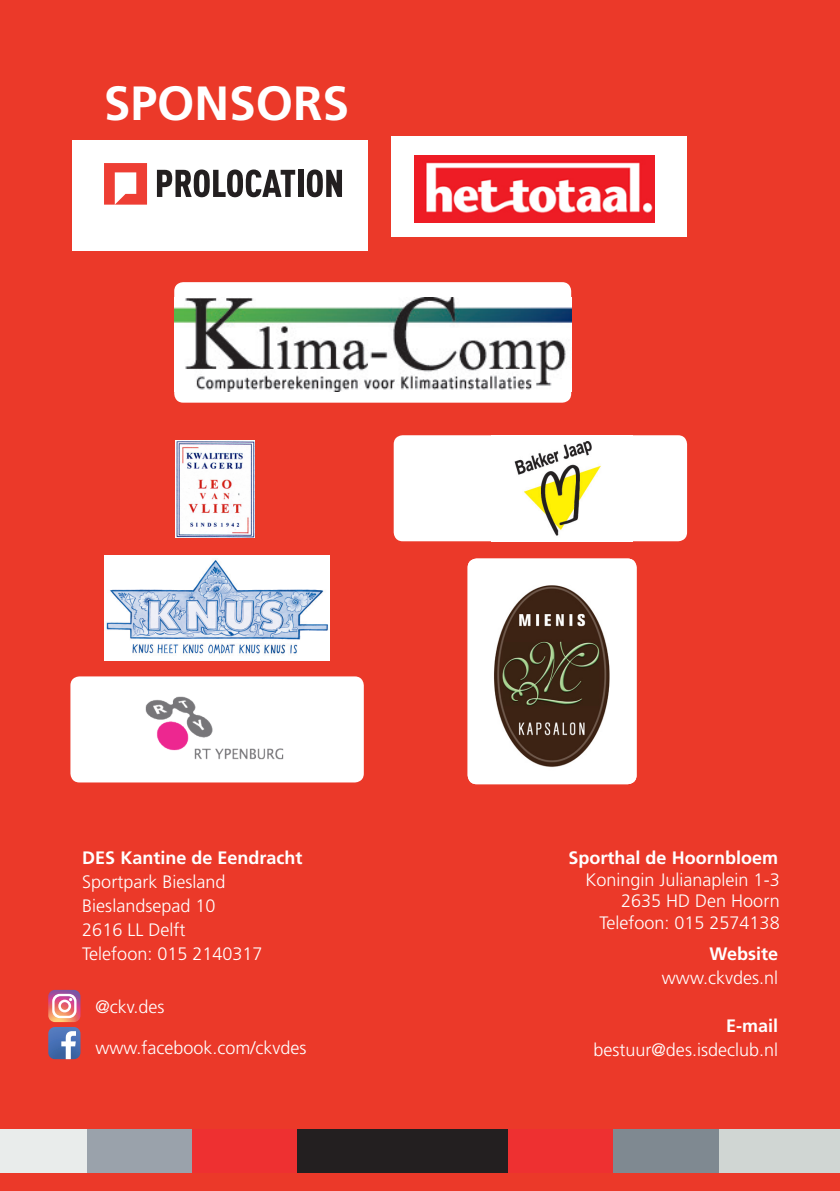
<style>
.page{position:relative;width:840px;height:1191px;background:#fff}
.page>*{position:absolute;margin:0;border:0;box-sizing:border-box;transform-origin:0 0}
.t1{font:700 48px "Frutiger LT Std";color:#fff}
.kleine_titels{font:300 18px "Frutiger LT Std";color:#fff}
.tekst{font:300 18px "Frutiger LT Std";color:#fff}
.tekst-2{font:700 18px "Frutiger LT Std";color:#fff}
.kleine_titels-2{font:700 18px "Frutiger LT Std";color:#fff}
</style>
<div class="page">
<div style="left:0;top:0;width:839px;height:1191px;background:#eb3929"></div>
<div style="left:87px;top:1128px;width:105px;height:44px;background:#9aa2ab"></div>
<div style="left:192px;top:1128px;width:105px;height:44px;background:#ee3031"></div>
<div style="left:297px;top:1128px;width:105px;height:44px;background:#231f20"></div>
<div style="left:402px;top:1128px;width:105px;height:44px;background:#231f20"></div>
<div style="left:507px;top:1128px;width:106px;height:44px;background:#ee3031"></div>
<div style="left:613px;top:1128px;width:105px;height:44px;background:#7f8991"></div>
<img style="left:176px;top:440px;width:78px;height:98px">
<div style="left:174px;top:282px;width:397px;height:121px;background:#fff;border-radius:9px"></div>
<img style="left:174px;top:297px;width:397px;height:94px">
<img style="left:105px;top:555px;width:224px;height:106px">
<img style="left:467px;top:558px;width:169px;height:226px">
<div style="left:70px;top:676px;width:293px;height:106px;background:#fff;border-radius:9px"></div>
<img style="left:145px;top:696px;width:139px;height:64px">
<div style="left:393px;top:435px;width:293px;height:106px;background:#fff;border-radius:9px"></div>
<img style="left:514px;top:441px;width:87px;height:95px">
<svg style="left:48px;top:990px;width:32px;height:69px;background:#ac87a3"></svg>
<div style="left:0;top:1128px;width:86px;height:44px;background:#e9eceb"></div>
<div style="left:718px;top:1128px;width:121px;height:44px;background:#d0d6d3"></div>
<div style="left:72px;top:140px;width:295px;height:111px;background:#fff"></div>
<svg style="left:104px;top:163px;width:43px;height:42px"></svg>
<svg style="left:157px;top:169px;width:138px;height:28px"></svg>
<div style="left:298px;top:170px;width:5px;height:27px;background:#231f20"></div>
<svg style="left:307px;top:169px;width:35px;height:28px"></svg>
<div style="left:391px;top:136px;width:295px;height:101px;background:#fff"></div>
<img style="left:414px;top:156px;width:239px;height:67px">
<p class="t1" style="left:104px;top:75px;width:247px">SPONSORS</p>
<p class="tekst-2" style="left:82px;top:847px;width:222px">DES Kantine de Eendracht</p>
<p class="tekst-2" style="left:568px;top:847px;width:211px">Sporthal de Hoornbloem</p>
<p class="tekst" style="left:82px;top:872px;width:145px">Sportpark Biesland</p>
<p class="tekst" style="left:82px;top:896px;width:135px">Bieslandsepad 10</p>
<p class="tekst" style="left:82px;top:920px;width:105px">2616 LL Delft</p>
<p class="tekst" style="left:82px;top:944px;width:182px">Telefoon: 015 2140317</p>
<p class="tekst-2" style="left:709px;top:943px;width:70px">Website</p>
<p class="tekst" style="left:661px;top:968px;width:118px">www.ckvdes.nl</p>
<p class="kleine_titels-2" style="left:725px;top:1015px;width:54px">E-mail</p>
<p class="kleine_titels" style="left:593px;top:1040px;width:186px">bestuur@des.isdeclub.nl</p>
<p class="kleine_titels" style="left:585px;top:869px;width:196px">Koningin Julianaplein 1-3</p>
<p class="kleine_titels" style="left:620px;top:890px;width:160px">2635 HD Den Hoorn</p>
<p class="kleine_titels" style="left:599px;top:912px;width:182px">Telefoon: 015 2574138</p>
<p class="kleine_titels" style="left:95px;top:996px;width:71px">@ckv.des</p>
<p class="kleine_titels" style="left:95px;top:1037px;width:213px">www.facebook.com/ckvdes</p>
</div>
